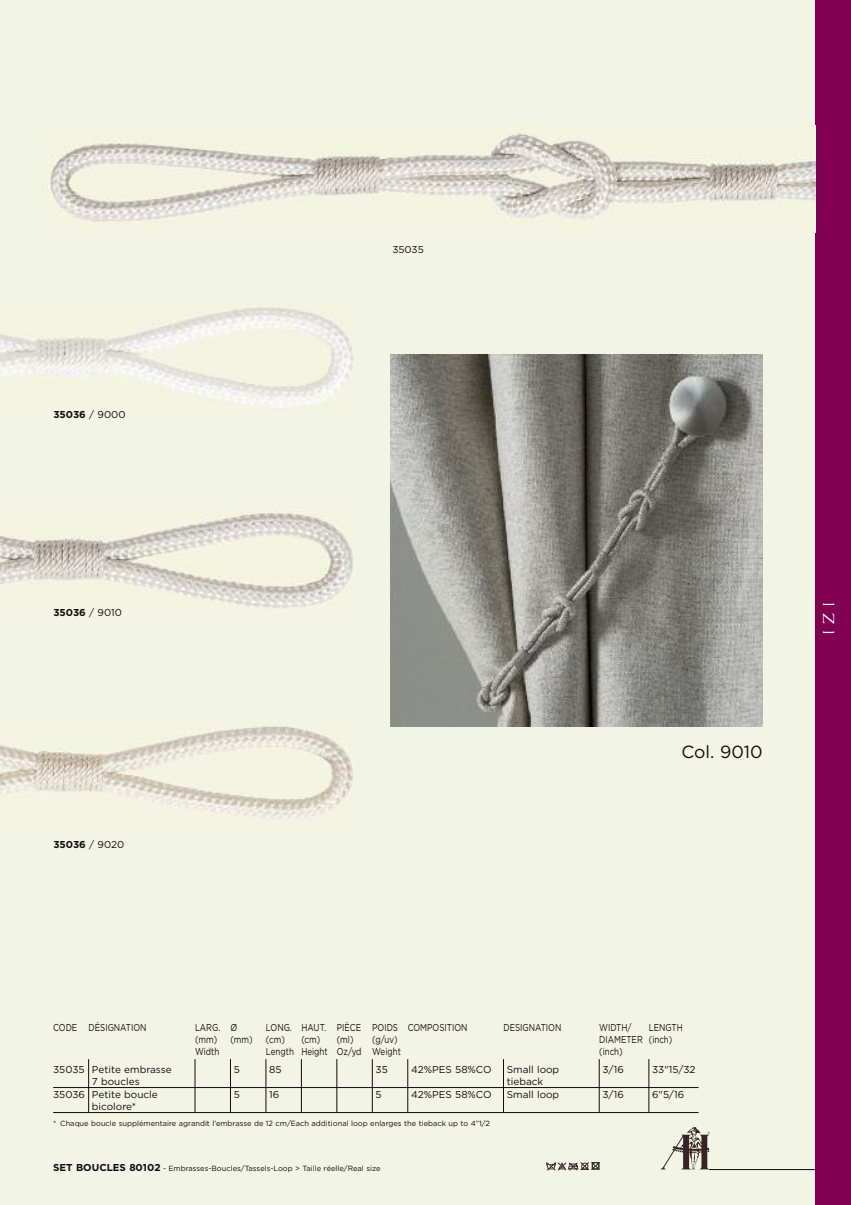
<style>
.page{position:relative;width:851px;height:1205px;background:#fff}
.page>*{position:absolute;margin:0;border:0;box-sizing:border-box;transform-origin:0 0}
.t1{font:17.5px "Gotham";color:#110b10}
.t2{font:15px "Sell Your Soul";color:#fff}
.t3{font:10px "Gotham";color:#110b10;scale:.8 1}
.t4{font:10px "Gotham";color:#110b10}
.t5{font:700 10px "Gotham";letter-spacing:-.005em;color:#110b10}
.t6{font:7.5px "Gotham";color:#110b10}
.s1{font-weight:400}
.s2{font-weight:700;font-size:10px}
</style>
<div class="page">
<div style="left:0;top:0;width:850px;height:1205px;background:#f2f5e3"></div>
<div style="left:815px;top:0;width:35px;height:1205px;background:#820051"></div>
<hr style="left:709px;top:1169px;width:106px;height:1px;background:#110b10">
<svg style="left:660px;top:1127px;width:50px;height:43px"></svg>
<hr style="left:53px;top:1087px;width:645px;height:1px;background:#110b10">
<hr style="left:53px;top:1112px;width:645px;height:1px;background:#110b10">
<hr style="left:88px;top:1059px;width:1px;height:53px;background:#110b10">
<hr style="left:195px;top:1059px;width:1px;height:53px;background:#110b10">
<hr style="left:230px;top:1059px;width:1px;height:53px;background:#110b10">
<hr style="left:372px;top:1059px;width:1px;height:53px;background:#110b10">
<hr style="left:336px;top:1059px;width:1px;height:53px;background:#110b10">
<hr style="left:301px;top:1059px;width:1px;height:53px;background:#110b10">
<hr style="left:266px;top:1059px;width:1px;height:54px;background:#110b10">
<hr style="left:407px;top:1059px;width:1px;height:53px;background:#110b10">
<hr style="left:503px;top:1059px;width:1px;height:54px;background:#110b10">
<hr style="left:599px;top:1059px;width:1px;height:53px;background:#110b10">
<hr style="left:648px;top:1059px;width:1px;height:53px;background:#110b10">
<svg style="left:546px;top:1162px;width:53px;height:8px"></svg>
<img style="left:390px;top:354px;width:372px;height:372px">
<img style="left:49px;top:133px;width:766px;height:89px">
<img style="left:0;top:307px;width:353px;height:101px">
<img style="left:0;top:506px;width:353px;height:102px">
<img style="left:0;top:726px;width:353px;height:93px">
<h3 class="t5" style="left:53px;top:409px;width:74px">35036 <span class="s1">/ 9000</span></h3>
<h3 class="t4" style="left:392px;top:244px;width:33px">35035</h3>
<h3 class="t5" style="left:53px;top:607px;width:70px">35036 <span class="s1">/ 9010</span></h3>
<h3 class="t5" style="left:53px;top:838px;width:72px">35036 <span class="s1">/ 9020</span></h3>
<h1 class="t1" style="left:681px;top:742px;width:83px">Col. 9010</h1>
<h2 class="t2" style="left:819px;top:634px;width:33px;rotate:-90deg">IZI</h2>
<h3 class="t3" style="left:53px;top:1022px;width:118px">CODE DÉSIGNATION</h3>
<h3 class="t3" style="left:195px;top:1022px;width:54px">LARG. Ø</h3>
<h3 class="t3" style="left:266px;top:1022px;width:253px">LONG. HAUT. PIÈCE POIDS COMPOSITION</h3>
<h3 class="t3" style="left:503px;top:1022px;width:74px">DESIGNATION</h3>
<h3 class="t3" style="left:599px;top:1022px;width:42px">WIDTH/</h3>
<h3 class="t3" style="left:648px;top:1022px;width:44px">LENGTH</h3>
<h3 class="t3" style="left:195px;top:1034px;width:73px">(mm) (mm)</h3>
<h3 class="t3" style="left:266px;top:1034px;width:69px">(cm) (cm)</h3>
<h3 class="t3" style="left:337px;top:1034px;width:78px">(ml) (g/uv)</h3>
<h3 class="t3" style="left:599px;top:1034px;width:93px">DIAMETER (inch)</h3>
<h3 class="t3" style="left:195px;top:1046px;width:32px">Width</h3>
<h3 class="t3" style="left:266px;top:1046px;width:170px">Length Height Oz/yd Weight</h3>
<h3 class="t3" style="left:599px;top:1046px;width:31px">(inch)</h3>
<h3 class="t4" style="left:53px;top:1063px;width:120px">35035 Petite embrasse</h3>
<h3 class="t4" style="left:234px;top:1063px;width:8px">5</h3>
<h3 class="t4" style="left:269px;top:1063px;width:14px">85</h3>
<h3 class="t4" style="left:375px;top:1063px;width:14px">35</h3>
<h3 class="t4" style="left:411px;top:1063px;width:82px">42%PES 58%CO</h3>
<h3 class="t4" style="left:506px;top:1063px;width:54px">Small loop</h3>
<h3 class="t4" style="left:602px;top:1063px;width:23px">3/16</h3>
<h3 class="t4" style="left:652px;top:1063px;width:45px">33"15/32</h3>
<h3 class="t4" style="left:92px;top:1076px;width:49px">7 boucles</h3>
<h3 class="t4" style="left:506px;top:1076px;width:38px">tieback</h3>
<h3 class="t4" style="left:53px;top:1088px;width:106px">35036 Petite boucle</h3>
<h3 class="t4" style="left:234px;top:1088px;width:8px">5</h3>
<h3 class="t4" style="left:269px;top:1088px;width:12px">16</h3>
<h3 class="t4" style="left:375px;top:1088px;width:8px">5</h3>
<h3 class="t4" style="left:411px;top:1088px;width:82px">42%PES 58%CO</h3>
<h3 class="t4" style="left:506px;top:1088px;width:54px">Small loop</h3>
<h3 class="t4" style="left:602px;top:1088px;width:23px">3/16</h3>
<h3 class="t4" style="left:652px;top:1088px;width:34px">6"5/16</h3>
<h3 class="t4" style="left:92px;top:1101px;width:46px">bicolore*</h3>
<p class="t6" style="left:53px;top:1118px;width:438px">* Chaque boucle supplémentaire agrandit l’embrasse de 12 cm/Each additional loop enlarges the tieback up to 4”1/2</p>
<p class="t6" style="left:53px;top:1164px;width:329px"><span class="s2">SET BOUCLES 80102</span> - Embrasses-Boucles/Tassels-Loop &gt; Taille réelle/Real size</p>
</div>
